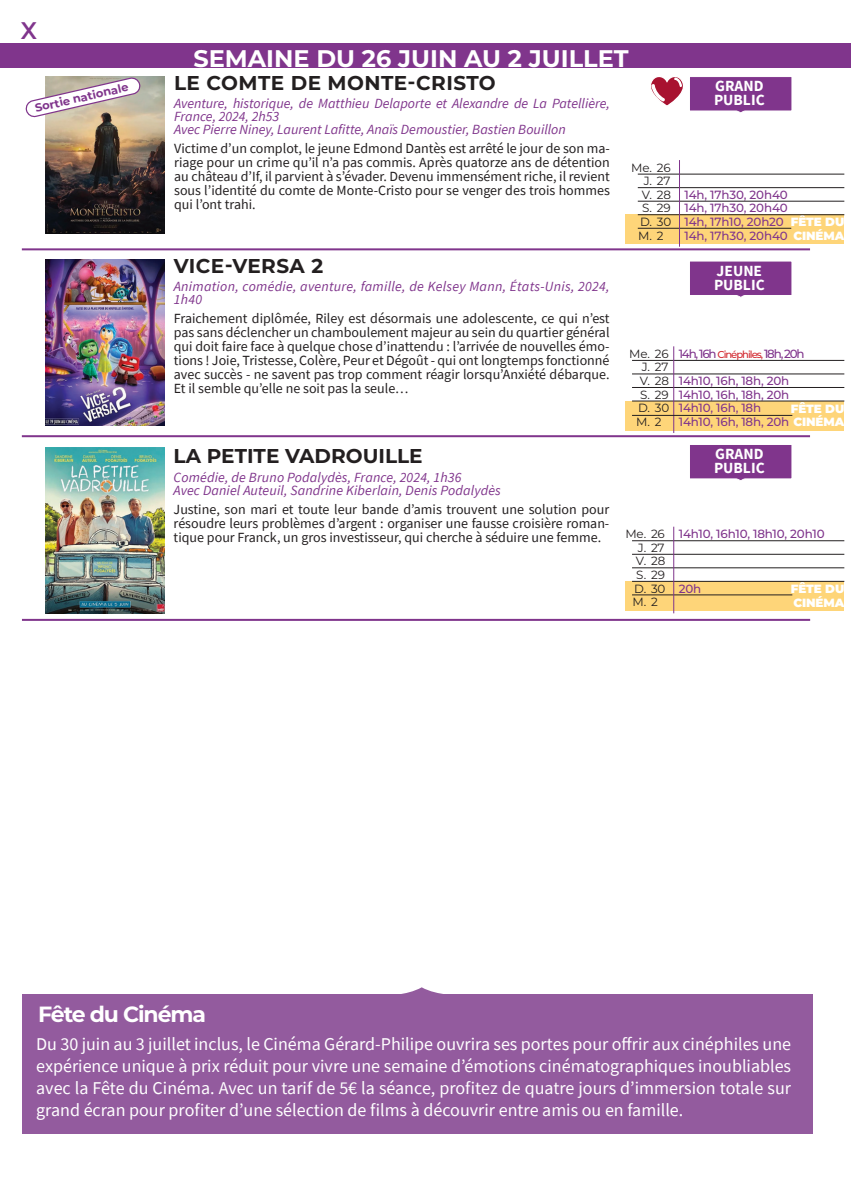
<style>
.page{position:relative;width:851px;height:1192px;background:#fff}
.page>*{position:absolute;margin:0;border:0;box-sizing:border-box;transform-origin:0 0}
.t1{font:700 24px "Montserrat";color:#fff}
.t2{font:500 24px "Gotham";color:#80358c}
.t3{font:700 22px "Montserrat";letter-spacing:-.05em;color:#fff}
.t4{font:700 20px "Montserrat";letter-spacing:.01em;color:#231f20}
.t5{font:18px/22px "Source Sans Pro";color:#fff;text-align:justify}
.t6{font:700 15.4px/14px "Source Sans Pro";color:#fff}
.t7{font:14px/14px "Source Sans Pro";color:#231f20;text-align:justify}
.t8{font:italic 14px/12.8px "Source Sans Pro";color:#80358c}
.t9{font:italic 14px/12.8px "Source Sans Pro";letter-spacing:.02em;color:#80358c}
.t10{font:500 11.8px/13.2px "Montserrat";letter-spacing:-.01em;color:#80358c;text-align:right}
.t11{font:11.8px/13.6px "Montserrat";letter-spacing:-.01em;color:#231f20}
.t12{font:500 11.8px "Montserrat";letter-spacing:-.1em;color:#80358c}
.t13{font:900 11.8px/13.6px "Montserrat";letter-spacing:-.01em;color:#fff}
.t14{font:700 11.4px "Montserrat";color:#80358c}
.s1{font-size:10px;color:#d1232a}
.s2{font-weight:900;color:#fff}
</style>
<div class="page">
<div style="left:625px;top:401px;width:219px;height:29px;background:#fed579"></div>
<div style="left:625px;top:581px;width:219px;height:30px;background:#fed579"></div>
<div style="left:625px;top:214px;width:219px;height:30px;background:#fed579"></div>
<hr style="left:22px;top:435px;width:787px;height:2px;background:#80358c">
<hr style="left:22px;top:248px;width:787px;height:2px;background:#80358c">
<hr style="left:22px;top:619px;width:787px;height:2px;background:#80358c">
<hr style="left:631px;top:540px;width:213px;height:1px;background:#231f20">
<hr style="left:631px;top:554px;width:213px;height:1px;background:#231f20">
<hr style="left:631px;top:567px;width:213px;height:1px;background:#231f20">
<hr style="left:631px;top:581px;width:213px;height:1px;background:#231f20">
<hr style="left:631px;top:594px;width:161px;height:1px;background:#231f20">
<hr style="left:673px;top:526px;width:1px;height:87px;background:#80358c">
<img style="left:45px;top:447px;width:119px;height:166px">
<div style="left:690px;top:445px;width:102px;height:35px;background:#80358c"></div>
<hr style="left:637px;top:174px;width:207px;height:1px;background:#231f20">
<hr style="left:637px;top:187px;width:207px;height:1px;background:#231f20">
<hr style="left:637px;top:201px;width:207px;height:1px;background:#231f20">
<hr style="left:637px;top:214px;width:207px;height:1px;background:#231f20">
<hr style="left:637px;top:228px;width:154px;height:1px;background:#231f20">
<hr style="left:679px;top:160px;width:1px;height:87px;background:#80358c">
<img style="left:45px;top:76px;width:119px;height:158px">
<hr style="left:631px;top:360px;width:213px;height:1px;background:#231f20">
<hr style="left:631px;top:373px;width:213px;height:1px;background:#231f20">
<hr style="left:631px;top:387px;width:213px;height:1px;background:#231f20">
<hr style="left:631px;top:401px;width:213px;height:1px;background:#231f20">
<hr style="left:673px;top:346px;width:1px;height:87px;background:#80358c">
<img style="left:45px;top:259px;width:119px;height:167px">
<svg style="left:690px;top:261px;width:102px;height:36px;background:#894494"></svg>
<hr style="left:631px;top:415px;width:161px;height:1px;background:#231f20">
<svg style="left:651px;top:77px;width:141px;height:36px"></svg>
<div style="left:0;top:44px;width:850px;height:24px;background:#80358c"></div>
<hr style="left:850px;top:0;width:1px;height:58px;background:#80358c">
<svg style="left:26px;top:77px;width:114px;height:40px"></svg>
<div style="left:22px;top:994px;width:789px;height:140px;background:#935b9e"></div>
<p class="t2" style="left:20px;top:15px;width:19px">X</p>
<p class="t14" style="left:33px;top:100px;width:97px;rotate:-13deg">Sortie nationale</p>
<p class="t1" style="left:193px;top:41px;width:436px">SEMAINE DU 26 JUIN AU 2 JUILLET</p>
<p class="t4" style="left:174px;top:68px;width:323px">LE COMTE DE MONTE-CRISTO</p>
<p class="t8" style="left:174px;top:97px;width:437px">Aventure, historique, de Matthieu Delaporte et Alexandre de La Patellière,<br>France, 2024, 2h53</p>
<p class="t8" style="left:174px;top:123px;width:393px">Avec Pierre Niney, Laurent Lafitte, Anaïs Demoustier, Bastien Bouillon</p>
<p class="t7" style="left:174px;top:142px;width:437px">Victime d’un complot, le jeune Edmond Dantès est arrêté le jour de son ma&shy;riage pour un crime qu’il n’a pas commis. Après quatorze ans de détention au château d’If, il parvient à s’évader. Devenu immensément riche, il revient sous l’identité du comte de Monte-Cristo pour se venger des trois hommes qui l’ont trahi.</p>
<p class="t4" style="left:174px;top:251px;width:151px">VICE-VERSA 2</p>
<p class="t9" style="left:174px;top:280px;width:437px">Animation, comédie, aventure, famille, de Kelsey Mann, États-Unis, 2024,<br>1h40</p>
<p class="t7" style="left:174px;top:312px;width:437px">Fraichement diplômée, Riley est désormais une adolescente, ce qui n’est pas sans déclencher un chamboulement majeur au sein du quartier général qui doit faire face à quelque chose d’inattendu : l’arrivée de nouvelles émo&shy;tions ! Joie, Tristesse, Colère, Peur et Dégoût - qui ont longtemps fonctionné avec succès - ne savent pas trop comment réagir lorsqu’Anxiété débarque.<br>Et il semble qu’elle ne soit pas la seule…</p>
<p class="t11" style="left:631px;top:160px;width:41px">Me. 26</p>
<p class="t11" style="left:643px;top:174px;width:28px">J. 27</p>
<p class="t11" style="left:641px;top:187px;width:31px">V. 28</p>
<p class="t11" style="left:641px;top:201px;width:30px">S. 29</p>
<p class="t11" style="left:638px;top:214px;width:35px">D. 30<br>M. 2</p>
<p class="t11" style="left:629px;top:346px;width:41px">Me. 26</p>
<p class="t11" style="left:641px;top:360px;width:28px">J. 27</p>
<p class="t11" style="left:639px;top:373px;width:31px">V. 28</p>
<p class="t11" style="left:639px;top:387px;width:30px">S. 29</p>
<p class="t11" style="left:636px;top:401px;width:35px">D. 30<br>M. 2</p>
<p class="t6" style="left:713px;top:79px;width:52px">GRAND<br>PUBLIC</p>
<p class="t10" style="left:684px;top:187px;width:105px">14h, 17h30, 20h40</p>
<p class="t10" style="left:684px;top:201px;width:105px">14h, 17h30, 20h40</p>
<p class="t10" style="left:684px;top:215px;width:101px">14h, 17h10, 20h20</p>
<p class="t10" style="left:684px;top:228px;width:105px">14h, 17h30, 20h40</p>
<p class="t13" style="left:790px;top:214px;width:55px">FÊTE DU<br>CINÉMA</p>
<p class="t6" style="left:713px;top:263px;width:52px">JEUNE<br>PUBLIC</p>
<p class="t12" style="left:678px;top:345px;width:127px">14h, 16h <span class="s1">Cinéphiles,</span> 18h, 20h</p>
<p class="t10" style="left:678px;top:374px;width:112px">14h10, 16h, 18h, 20h</p>
<p class="t10" style="left:678px;top:387px;width:112px">14h10, 16h, 18h, 20h</p>
<p class="t10" style="left:678px;top:401px;width:84px">14h10, 16h, 18h</p>
<p class="t10" style="left:678px;top:401px;width:167px"><span class="s2">FÊTE DU<br></span>14h10, 16h, 18h, 20h <span class="s2">CINÉMA</span></p>
<p class="t4" style="left:173px;top:442px;width:250px">LA PETITE VADROUILLE</p>
<p class="t8" style="left:173px;top:471px;width:289px">Comédie, de Bruno Podalydès, France, 2024, 1h36</p>
<p class="t8" style="left:173px;top:483px;width:328px">Avec Daniel Auteuil, Sandrine Kiberlain, Denis Podalydès</p>
<p class="t7" style="left:173px;top:502px;width:437px">Justine, son mari et toute leur bande d’amis trouvent une solution pour résoudre leurs problèmes d’argent : organiser une fausse croisière roman&shy;tique pour Franck, un gros investisseur, qui cherche à séduire une femme.</p>
<p class="t6" style="left:713px;top:446px;width:52px">GRAND<br>PUBLIC</p>
<p class="t11" style="left:625px;top:527px;width:41px">Me. 26</p>
<p class="t11" style="left:637px;top:540px;width:28px">J. 27</p>
<p class="t11" style="left:635px;top:554px;width:31px">V. 28</p>
<p class="t11" style="left:636px;top:567px;width:30px">S. 29</p>
<p class="t11" style="left:632px;top:581px;width:35px">D. 30<br>M. 2</p>
<p class="t10" style="left:678px;top:527px;width:147px">14h10, 16h10, 18h10, 20h10</p>
<p class="t10" style="left:678px;top:581px;width:24px">20h</p>
<p class="t13" style="left:790px;top:581px;width:55px">FÊTE DU<br>CINÉMA</p>
<p class="t3" style="left:38px;top:998px;width:169px">Fête du Cinéma</p>
<p class="t5" style="left:36px;top:1032px;width:756px">Du 30 juin au 3 juillet inclus, le Cinéma Gérard-Philipe ouvrira ses portes pour offrir aux cinéphiles une expérience unique à prix réduit pour vivre une semaine d’émotions cinématographiques inoubliables avec la Fête du Cinéma. Avec un tarif de 5€ la séance, profitez de quatre jours d’immersion totale sur grand écran pour profiter d’une sélection de films à découvrir entre amis ou en famille.</p>
</div>
